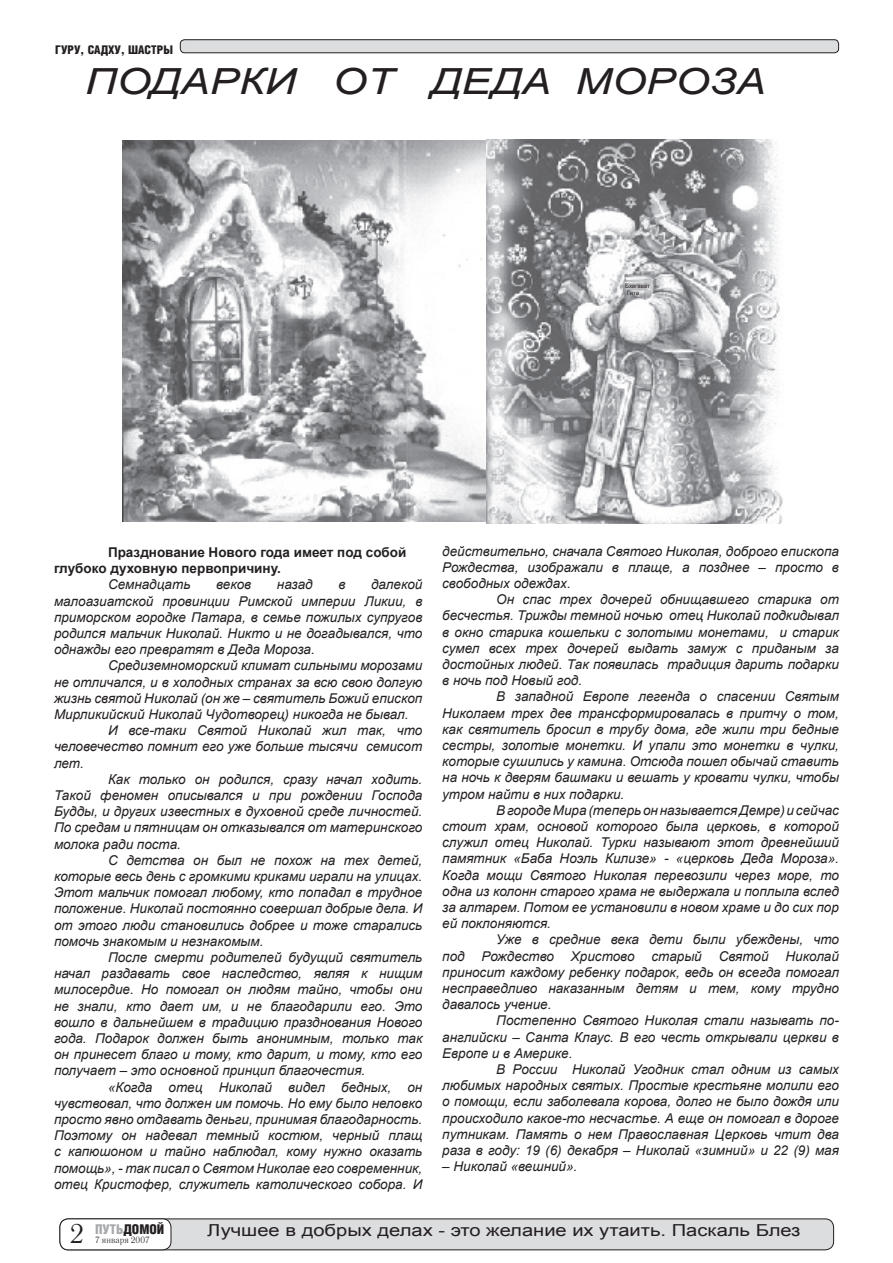
<style>
.page{position:relative;width:893px;height:1263px;background:#fff}
.page>*{position:absolute;margin:0;border:0;box-sizing:border-box;transform-origin:0 0}
.t1{font:italic 36px "Arial";color:#231f20;scale:1.22 1}
.t2{font:27px "Literaturnaya C";color:#231f20}
.t3{font:16.5px "Arial";color:#231f20;scale:1.22 1}
.t4{font:italic 13.5px "Arial";color:#231f20}
.t5{font:700 13.5px/16.2px "Arial";color:#231f20}
.t6{font:900 13.5px "Helios Cond";color:#231f20}
.t7{font:900 12px "Helios Cond";color:#231f20}
.t8{font:9px "Literaturnaya C";color:#231f20}
.t9{font:6px/7.2px "Arial";letter-spacing:-.01em;color:#231f20}
.s1{color:#a8a9ad}
</style>
<div class="page">
<svg style="left:59px;top:1218px;width:775px;height:32px;background:#d6d7d8"></svg>
<svg style="left:180px;top:39px;width:659px;height:14px;background:#c5c5c7"></svg>
<img style="left:487px;top:139px;width:296px;height:384px">
<img style="left:122px;top:141px;width:363px;height:381px">
<p class="t7" style="left:55px;top:43px;width:119px">ГУРУ, САДХУ, ШАСТРЫ</p>
<h1 class="t1" style="left:85px;top:57px;width:560px">ПОДАРКИ ОТ ДЕДА МОРОЗА</h1>
<p class="t9" style="left:625px;top:282px;width:26px">Бхагават<br>Гита</p>
<p class="t5" style="left:54px;top:545px;width:354px;text-indent:54px">Празднование Нового года имеет под собой глубоко духовную первопричину.</p>
<p class="t4" style="left:108px;top:575px;width:84px">Семнадцать</p>
<p class="t4" style="left:216px;top:575px;width:37px">веков</p>
<p class="t4" style="left:277px;top:575px;width:37px">назад</p>
<p class="t4" style="left:338px;top:575px;width:9px">в</p>
<p class="t4" style="left:371px;top:575px;width:53px">далекой</p>
<p class="t4" style="left:54px;top:592px;width:370px">малоазиатской провинции Римской империи Ликии, в</p>
<p class="t4" style="left:54px;top:608px;width:370px">приморском городке Патара, в семье пожилых супругов</p>
<p class="t4" style="left:54px;top:624px;width:370px">родился мальчик Николай. Никто и не догадывался, что</p>
<p class="t4" style="left:54px;top:640px;width:262px">однажды его превратят в Деда Мороза.</p>
<p class="t4" style="left:108px;top:656px;width:316px">Средиземноморский климат сильными морозами</p>
<p class="t4" style="left:54px;top:673px;width:370px">не отличался, и в холодных странах за всю свою долгую</p>
<p class="t4" style="left:54px;top:689px;width:370px">жизнь святой Николай (он же – святитель Божий епископ</p>
<p class="t4" style="left:54px;top:705px;width:356px">Мирликийский Николай Чудотворец) никогда не бывал.</p>
<p class="t4" style="left:108px;top:721px;width:316px">И все-таки Святой Николай жил так, что</p>
<p class="t4" style="left:54px;top:737px;width:370px">человечество помнит его уже больше тысячи семисот</p>
<p class="t4" style="left:54px;top:754px;width:31px">лет.</p>
<p class="t4" style="left:108px;top:770px;width:316px">Как только он родился, сразу начал ходить.</p>
<p class="t4" style="left:54px;top:786px;width:370px">Такой феномен описывался и при рождении Господа</p>
<p class="t4" style="left:54px;top:802px;width:370px">Будды, и других известных в духовной среде личностей.</p>
<p class="t4" style="left:54px;top:818px;width:370px">По средам и пятницам он отказывался от материнского</p>
<p class="t4" style="left:54px;top:835px;width:128px">молока ради поста.</p>
<p class="t4" style="left:108px;top:851px;width:316px">С детства он был не похож на тех детей,</p>
<p class="t4" style="left:54px;top:867px;width:370px">которые весь день с громкими криками играли на улицах.</p>
<p class="t4" style="left:54px;top:883px;width:370px">Этот мальчик помогал любому, кто попадал в трудное</p>
<p class="t4" style="left:54px;top:899px;width:370px">положение. Николай постоянно совершал добрые дела. И</p>
<p class="t4" style="left:54px;top:916px;width:370px">от этого люди становились добрее и тоже старались</p>
<p class="t4" style="left:54px;top:932px;width:211px">помочь знакомым и незнакомым.</p>
<p class="t4" style="left:108px;top:948px;width:316px">После смерти родителей будущий святитель</p>
<p class="t4" style="left:54px;top:964px;width:370px">начал раздавать свое наследство, являя к нищим</p>
<p class="t4" style="left:54px;top:980px;width:370px">милосердие. Но помогал он людям тайно, чтобы они</p>
<p class="t4" style="left:54px;top:997px;width:370px">не знали, кто дает им, и не благодарили его. Это</p>
<p class="t4" style="left:54px;top:1013px;width:370px">вошло в дальнейшем в традицию празднования Нового</p>
<p class="t4" style="left:54px;top:1029px;width:370px">года. Подарок должен быть анонимным, только так</p>
<p class="t4" style="left:54px;top:1045px;width:370px">он принесет благо и тому, кто дарит, и тому, кто его</p>
<p class="t4" style="left:54px;top:1061px;width:313px">получает – это основной принцип благочестия.</p>
<p class="t4" style="left:108px;top:1078px;width:316px">«Когда отец Николай видел бедных, он</p>
<p class="t4" style="left:54px;top:1094px;width:370px">чувствовал, что должен им помочь. Но ему было неловко</p>
<p class="t4" style="left:54px;top:1110px;width:370px">просто явно отдавать деньги, принимая благодарность.</p>
<p class="t4" style="left:54px;top:1126px;width:370px">Поэтому он надевал темный костюм, черный плащ</p>
<p class="t4" style="left:54px;top:1142px;width:370px">с капюшоном и тайно наблюдал, кому нужно оказать</p>
<p class="t4" style="left:54px;top:1159px;width:370px">помощь», - так писал о Святом Николае его современник,</p>
<p class="t4" style="left:54px;top:1175px;width:370px">отец Кристофер, служитель католического собора. И</p>
<p class="t4" style="left:442px;top:542px;width:398px">действительно, сначала Святого Николая, доброго епископа</p>
<p class="t4" style="left:442px;top:558px;width:398px">Рождества, изображали в плаще, а позднее – просто в</p>
<p class="t4" style="left:442px;top:574px;width:130px">свободных одеждах.</p>
<p class="t4" style="left:496px;top:590px;width:344px">Он спас трех дочерей обнищавшего старика от</p>
<p class="t4" style="left:442px;top:606px;width:398px">бесчестья. Трижды темной ночью отец Николай подкидывал</p>
<p class="t4" style="left:442px;top:623px;width:398px">в окно старика кошельки с золотыми монетами, и старик</p>
<p class="t4" style="left:442px;top:639px;width:398px">сумел всех трех дочерей выдать замуж с приданым за</p>
<p class="t4" style="left:442px;top:655px;width:398px">достойных людей. Так появилась традиция дарить подарки</p>
<p class="t4" style="left:442px;top:671px;width:141px">в ночь под Новый год.</p>
<p class="t4" style="left:496px;top:687px;width:344px">В западной Европе легенда о спасении Святым</p>
<p class="t4" style="left:442px;top:704px;width:398px">Николаем трех дев трансформировалась в притчу о том,</p>
<p class="t4" style="left:442px;top:720px;width:398px">как святитель бросил в трубу дома, где жили три бедные</p>
<p class="t4" style="left:442px;top:736px;width:398px">сестры, золотые монетки. И упали это монетки в чулки,</p>
<p class="t4" style="left:442px;top:752px;width:398px">которые сушились у камина. Отсюда пошел обычай ставить</p>
<p class="t4" style="left:442px;top:768px;width:398px">на ночь к дверям башмаки и вешать у кровати чулки, чтобы</p>
<p class="t4" style="left:442px;top:785px;width:184px">утром найти в них подарки.</p>
<p class="t4" style="left:496px;top:801px;width:344px">В городе Мира (теперь он называется Демре) и сейчас</p>
<p class="t4" style="left:442px;top:817px;width:398px">стоит храм, основой которого была церковь, в которой</p>
<p class="t4" style="left:442px;top:833px;width:398px">служил отец Николай. Турки называют этот древнейший</p>
<p class="t4" style="left:442px;top:849px;width:398px">памятник «Баба Ноэль Килизе» - «церковь Деда Мороза».</p>
<p class="t4" style="left:442px;top:866px;width:398px">Когда мощи Святого Николая перевозили через море, то</p>
<p class="t4" style="left:442px;top:882px;width:398px">одна из колонн старого храма не выдержала и поплыла вслед</p>
<p class="t4" style="left:442px;top:898px;width:398px">за алтарем. Потом ее установили в новом храме и до сих пор</p>
<p class="t4" style="left:442px;top:914px;width:110px">ей поклоняются.</p>
<p class="t4" style="left:496px;top:930px;width:344px">Уже в средние века дети были убеждены, что</p>
<p class="t4" style="left:442px;top:947px;width:24px">под</p>
<p class="t4" style="left:482px;top:947px;width:74px">Рождество</p>
<p class="t4" style="left:571px;top:947px;width:65px">Христово</p>
<p class="t4" style="left:651px;top:947px;width:52px">старый</p>
<p class="t4" style="left:719px;top:947px;width:51px">Святой</p>
<p class="t4" style="left:785px;top:947px;width:55px">Николай</p>
<p class="t4" style="left:442px;top:963px;width:398px">приносит каждому ребенку подарок, ведь он всегда помогал</p>
<p class="t4" style="left:442px;top:979px;width:398px">несправедливо наказанным детям и тем, кому трудно</p>
<p class="t4" style="left:442px;top:995px;width:111px">давалось учение.</p>
<p class="t4" style="left:496px;top:1011px;width:344px">Постепенно Святого Николая стали называть по-</p>
<p class="t4" style="left:442px;top:1028px;width:398px">английски – Санта Клаус. В его честь открывали церкви в</p>
<p class="t4" style="left:442px;top:1044px;width:132px">Европе и в Америке.</p>
<p class="t4" style="left:496px;top:1060px;width:344px">В России Николай Угодник стал одним из самых</p>
<p class="t4" style="left:442px;top:1076px;width:398px">любимых народных святых. Простые крестьяне молили его</p>
<p class="t4" style="left:442px;top:1092px;width:398px">о помощи, если заболевала корова, долго не было дождя или</p>
<p class="t4" style="left:442px;top:1109px;width:398px">происходило какое-то несчастье. А еще он помогал в дороге</p>
<p class="t4" style="left:442px;top:1125px;width:398px">путникам. Память о нем Православная Церковь чтит два</p>
<p class="t4" style="left:442px;top:1141px;width:398px">раза в году: 19 (6) декабря – Николай «зимний» и 22 (9) мая</p>
<p class="t4" style="left:442px;top:1157px;width:137px">– Николай «вешний».</p>
<h2 class="t2" style="left:70px;top:1219px;width:16px">2</h2>
<p class="t6" style="left:95px;top:1221px;width:71px"><span class="s1">ПУТЬ</span>ДОМОЙ</p>
<p class="t8" style="left:95px;top:1235px;width:56px">7 января 2007</p>
<p class="t3" style="left:207px;top:1219px;width:488px">Лучшее в добрых делах - это желание их утаить. Паскаль Блез</p>
</div>
